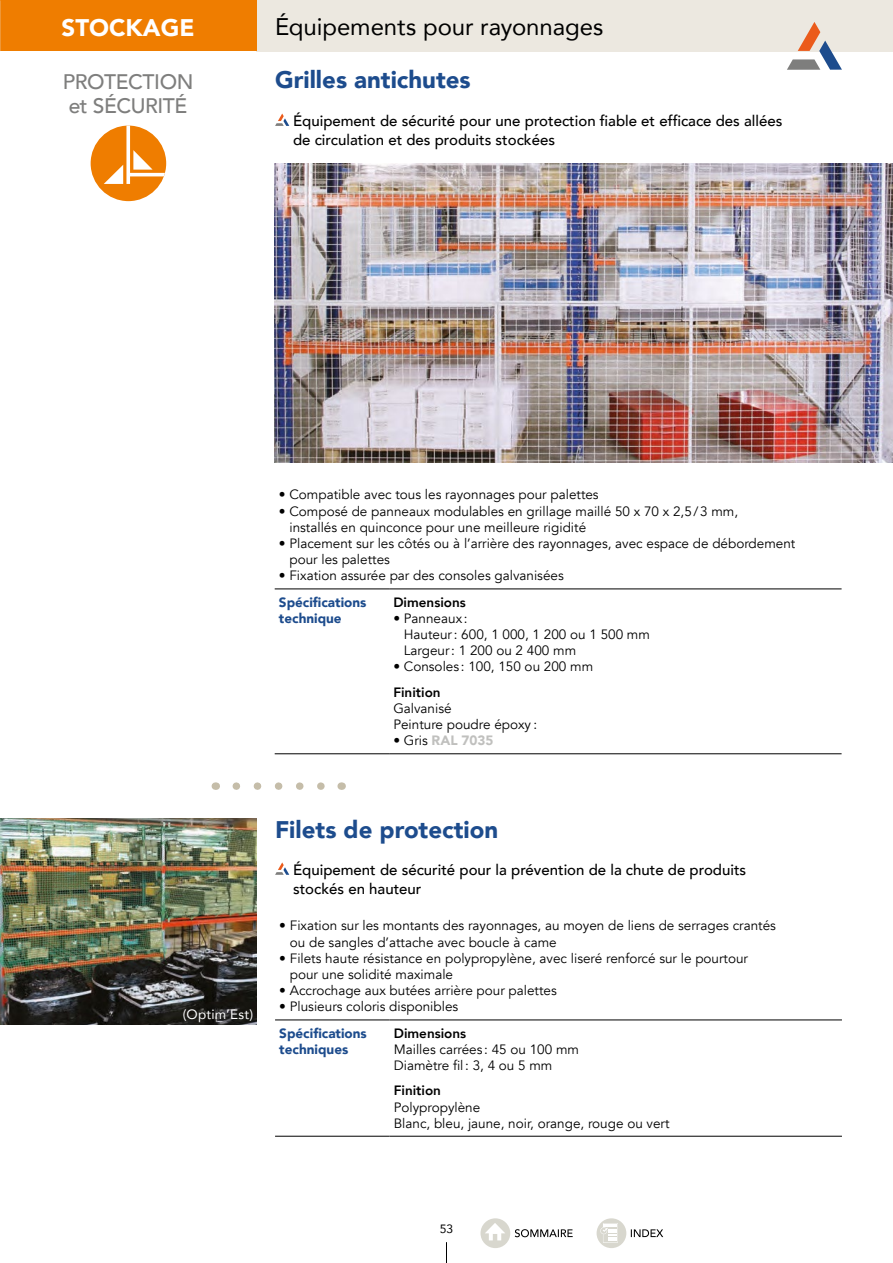
<style>
.page{position:relative;width:893px;height:1263px;background:#fff}
.page>*{position:absolute;margin:0;border:0;box-sizing:border-box;transform-origin:0 0}
.t1{font:900 24px "Avenir";color:#1d4c8d}
.t2{font:24px "Avenir";letter-spacing:-.005em;color:#000}
.t3{font:900 24px "Avenir";color:#fff}
.t4{font:500 21px "Avenir";letter-spacing:-.02em;color:#7e7e7d}
.t5{font:500 15px/18.8px "Avenir";color:#000}
.t6{font:13.5px/16.2px "Avenir";color:#000}
.t7{font:900 13.5px "Avenir";color:#1d4c8d}
.t8{font:900 13.5px "Avenir";color:#c0c0be}
.t9{font:13.5px "Avenir";letter-spacing:.015em;color:#fff}
.t10{font:800 13.5px "Avenir";color:#000}
.t11{font:12px "Avenir";color:#000}
.s1{font-weight:900;color:#1d4c8d}
.s2{font-weight:800}
.s3{font-weight:400;color:#000}
</style>
<div class="page">
<svg style="left:446px;top:1242px;width:1px;height:21px"></svg>
<img style="left:0;top:819px;width:256px;height:205px">
<svg style="left:275px;top:114px;width:14px;height:12px"></svg>
<div style="left:256px;top:0;width:637px;height:51px;background:#ece8e0"></div>
<div style="left:0;top:0;width:256px;height:51px;background:#ef7d00"></div>
<svg style="left:787px;top:22px;width:55px;height:48px"></svg>
<hr style="left:275px;top:589px;width:114px;height:1px;background:#000">
<hr style="left:389px;top:589px;width:453px;height:1px;background:#000">
<hr style="left:275px;top:753px;width:114px;height:1px;background:#000">
<hr style="left:389px;top:753px;width:453px;height:1px;background:#000">
<img style="left:275px;top:163px;width:618px;height:300px">
<svg style="left:275px;top:862px;width:14px;height:13px"></svg>
<hr style="left:275px;top:1020px;width:114px;height:1px;background:#000">
<hr style="left:389px;top:1020px;width:453px;height:1px;background:#000">
<hr style="left:275px;top:1136px;width:114px;height:1px;background:#000">
<hr style="left:389px;top:1136px;width:453px;height:1px;background:#000">
<div style="left:91px;top:126px;width:75px;height:75px;background:#ef7d00;border-radius:50%"></div>
<svg style="left:133px;top:150px;width:20px;height:20px"></svg>
<svg style="left:104px;top:165px;width:19px;height:19px"></svg>
<svg style="left:126px;top:126px;width:4px;height:58px"></svg>
<hr style="left:129px;top:173px;width:37px;height:3px;background:#fff">
<svg style="left:236px;top:782px;width:89px;height:8px"></svg>
<div style="left:480px;top:1218px;width:30px;height:30px;background:#d8d7ce;border-radius:50%"></div>
<svg style="left:485px;top:1223px;width:20px;height:17px"></svg>
<div style="left:597px;top:1218px;width:29px;height:30px;background:#d8d7ce;border-radius:50%"></div>
<svg style="left:600px;top:1223px;width:18px;height:20px"></svg>
<svg style="left:515px;top:1229px;width:58px;height:8px"></svg>
<svg style="left:631px;top:1229px;width:32px;height:8px"></svg>
<p class="t3" style="left:62px;top:7px;width:134px">STOCKAGE</p>
<p class="t2" style="left:275px;top:8px;width:330px">Équipements pour rayonnages</p>
<p class="t4" style="left:63px;top:63px;width:132px">PROTECTION</p>
<p class="t1" style="left:275px;top:60px;width:197px">Grilles antichutes</p>
<p class="t4" style="left:69px;top:87px;width:120px">et SÉCURITÉ</p>
<p class="t5" style="left:293px;top:110px;width:491px">Équipement de sécurité pour une protection fiable et efficace des allées de circulation et des produits stockées</p>
<p class="t6" style="left:279px;top:487px;width:321px">• Compatible avec tous les rayonnages pour palettes</p>
<p class="t6" style="left:289px;top:503px;width:450px;text-indent:-11px">• Composé de panneaux modulables en grillage maillé 50 x 70 x 2,5/3 mm, installés en quinconce pour une meilleure rigidité</p>
<p class="t6" style="left:289px;top:535px;width:507px;text-indent:-11px">• Placement sur les côtés ou à l’arrière des rayonnages, avec espace de débordement pour les palettes</p>
<p class="t6" style="left:279px;top:563px;width:286px;line-height:26.2px">• Fixation assurée par des consoles galvanisées<br><span class="s1">Spécifications</span></p>
<p class="t7" style="left:279px;top:607px;width:64px">technique</p>
<p class="t10" style="left:393px;top:591px;width:74px">Dimensions</p>
<p class="t6" style="left:404px;top:610px;width:248px;text-indent:-11px">• Panneaux :<br>Hauteur: 600, 1 000, 1 200 ou 1 500 mm<br>Largeur: 1 200 ou 2 400 mm</p>
<p class="t6" style="left:393px;top:654px;width:201px;line-height:25.2px">• Consoles : 100, 150 ou 200 mm<br><span class="s2">Finition</span></p>
<p class="t6" style="left:393px;top:700px;width:145px">Galvanisé<br>Peinture poudre époxy :</p>
<p class="t8" style="left:393px;top:729px;width:102px"><span class="s3">• Gris</span> RAL 7035</p>
<p class="t9" style="left:183px;top:1004px;width:72px">(Optim’Est)</p>
<p class="t1" style="left:275px;top:809px;width:225px">Filets de protection</p>
<p class="t5" style="left:293px;top:859px;width:455px">Équipement de sécurité pour la prévention de la chute de produits stockés en hauteur</p>
<p class="t6" style="left:290px;top:918px;width:488px;text-indent:-11px">• Fixation sur les montants des rayonnages, au moyen de liens de serrages crantés ou de sangles d’attache avec boucle à came</p>
<p class="t6" style="left:290px;top:950px;width:460px;text-indent:-11px">• Filets haute résistance en polypropylène, avec liseré renforcé sur le pourtour pour une solidité maximale</p>
<p class="t6" style="left:279px;top:983px;width:279px">• Accrochage aux butées arrière pour palettes</p>
<p class="t6" style="left:279px;top:994px;width:180px;line-height:26.2px">• Plusieurs coloris disponibles<br><span class="s1">Spécifications</span></p>
<p class="t7" style="left:279px;top:1037px;width:71px">techniques</p>
<p class="t6" style="left:394px;top:1025px;width:187px"><span class="s2">Dimensions<br></span>Mailles carrées : 45 ou 100 mm<br>Diamètre fil: 3, 4 ou 5 mm</p>
<p class="t6" style="left:394px;top:1083px;width:277px"><span class="s2">Finition<br></span>Polypropylène<br>Blanc, bleu, jaune, noir, orange, rouge ou vert</p>
<p class="t11" style="left:440px;top:1219px;width:15px">53</p>
</div>
